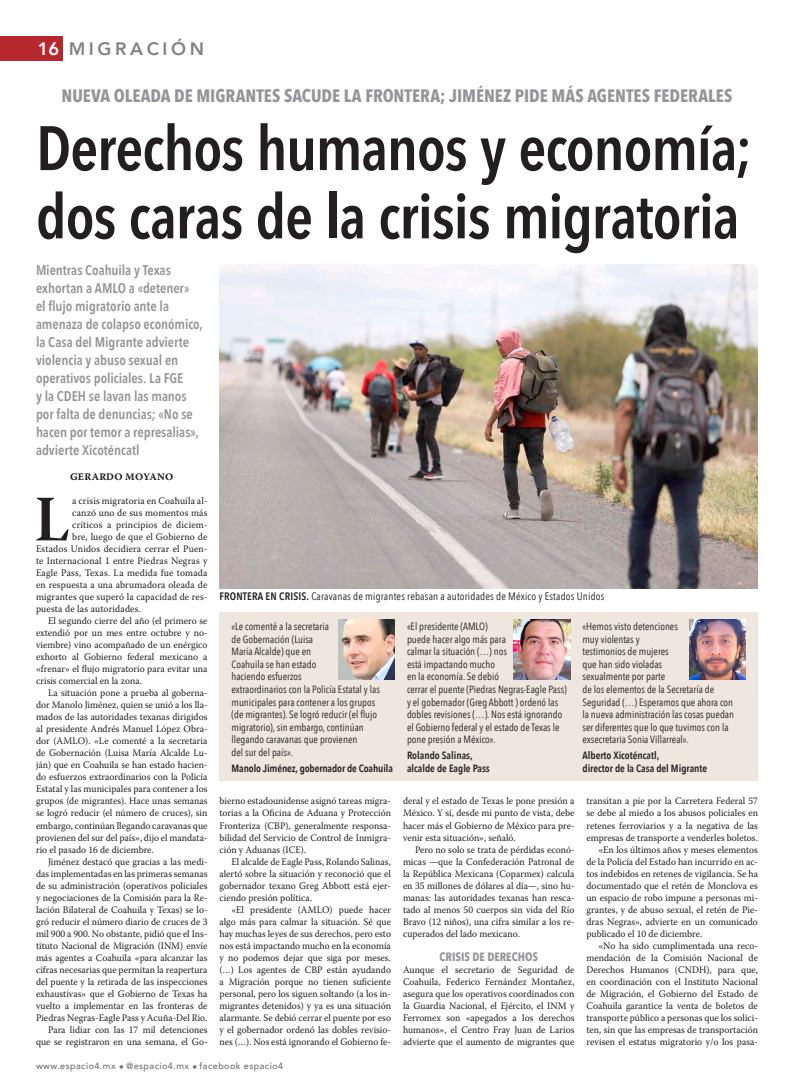
<style>
.page{position:relative;width:794px;height:1092px;background:#fff}
.page>*{position:absolute;margin:0;border:0;box-sizing:border-box;transform-origin:0 0}
.Cap_negro{font:64.5px "Warnock Pro Bold Subh";color:#231f20;scale:.95 1}
._1_Cabeza{font:600 62px "Avenir Next Condensed";letter-spacing:-.02em;color:#231f20}
.Balazo{font:700 18px "Avenir Next Condensed";color:#939598}
.t1{font:800 18px "Avenir";letter-spacing:.2em;color:#808285}
.t2{font:800 18px "Avenir";color:#fff}
.Sumario{font:600 14px/18px "Avenir Next Condensed";letter-spacing:-.005em;color:#939598}
.Descanso{font:700 12px "Avenir Next Condensed";color:#939598}
.pie_de_foto{font:10.8px "Avenir Next Condensed";letter-spacing:.015em;color:#231f20}
.Frase_2{font:10.5px/12.6px "Avenir Next Condensed";color:#231f20}
.Frase_firma_2{font:600 10.5px/12.6px "Avenir Next Condensed";color:#231f20}
.texto_E4{font:10px/12px "Warnock Pro";color:#231f20;text-align:justify;scale:.95 1}
.sangría_E4{font:10px/12px "Warnock Pro";color:#231f20;text-align:justify;scale:.95 1}
.Cap_negro-2{font:10px "Warnock Pro";letter-spacing:.015em;color:#231f20;scale:.95 1}
.Firma_1{font:10px "Warnock Pro Bold Capt";letter-spacing:.02em;color:#231f20}
.t3{font:500 9px "Avenir";letter-spacing:.05em;color:#6c6d70}
.s1{font-weight:600}
</style>
<div class="page">
<div style="left:0;top:36px;width:63px;height:24px;background:#b7282e"></div>
<img style="left:219px;top:264px;width:539px;height:324px">
<div style="left:219px;top:612px;width:539px;height:168px;background:#efe7dd"></div>
<img style="left:338px;top:619px;width:57px;height:60px">
<img style="left:514px;top:619px;width:56px;height:60px">
<img style="left:689px;top:619px;width:57px;height:60px">
<p class="t1" style="left:69px;top:35px;width:137px">MIGRACIÓN</p>
<p class="Balazo" style="left:61px;top:85px;width:672px">NUEVA OLEADA DE MIGRANTES SACUDE LA FRONTERA; JIMÉNEZ PIDE MÁS AGENTES FEDERALES</p>
<p class="_1_Cabeza" style="left:36px;top:95px;width:718px">Derechos humanos y economía;</p>
<p class="_1_Cabeza" style="left:36px;top:163px;width:705px">dos caras de la crisis migratoria</p>
<p class="Sumario" style="left:36px;top:261px;width:155px">Mientras Coahuila y Texas exhortan a AMLO a «detener»</p>
<p class="Sumario" style="left:36px;top:297px;width:168px">el flujo migratorio ante la amenaza de colapso económico, la Casa del Migrante advierte violencia y abuso sexual en operativos policiales. La FGE<br>y la CDEH se lavan las manos por falta de denuncias; «No se hacen por temor a represalias», advierte Xicoténcatl</p>
<p class="Firma_1" style="left:70px;top:471px;width:105px">GERARDO MOYANO</p>
<p class="Cap_negro" style="left:35px;top:480px;width:38px">L</p>
<p class="Cap_negro-2" style="left:72px;top:495px;width:144px">a crisis migratoria en Coahuila al-</p>
<h3 class="t2" style="left:38px;top:35px;width:23px">16</h3>
<p class="Cap_negro-2" style="left:72px;top:507px;width:144px">canzó uno de sus momentos más</p>
<p class="Cap_negro-2" style="left:72px;top:519px;width:144px">críticos a principios de diciem-</p>
<p class="Cap_negro-2" style="left:72px;top:531px;width:144px">bre, luego de que el Gobierno de</p>
<p class="Cap_negro-2" style="left:36px;top:543px;width:182px">Estados Unidos decidiera cerrar el Puen-</p>
<p class="Cap_negro-2" style="left:36px;top:555px;width:182px">te Internacional 1 entre Piedras Negras y</p>
<p class="Cap_negro-2" style="left:36px;top:567px;width:182px">Eagle Pass, Texas. La medida fue tomada</p>
<p class="Cap_negro-2" style="left:36px;top:579px;width:182px">en respuesta a una abrumadora oleada de</p>
<p class="Cap_negro-2" style="left:36px;top:591px;width:182px">migrantes que superó la capacidad de res-</p>
<p class="Cap_negro-2" style="left:36px;top:603px;width:112px">puesta de las autoridades.</p>
<p class="texto_E4" style="left:36px;top:615px;width:182px;text-indent:12px">El segundo cierre del año (el primero se extendió por un mes entre octubre y no&shy;viembre) vino acompañado de un enérgico exhorto al Gobierno federal mexicano a «frenar» el flujo migratorio para evitar una crisis comercial en la zona.</p>
<p class="texto_E4" style="left:36px;top:687px;width:182px;text-indent:12px">La situación pone a prueba al goberna&shy;dor Manolo Jiménez, quien se unió a los lla&shy;mados de las autoridades texanas dirigidos al presidente Andrés Manuel López Obra&shy;dor (AMLO). «Le comenté a la secretaria de Gobernación (Luisa María Alcalde Lu&shy;ján) que en Coahuila se han estado hacien&shy;do esfuerzos extraordinarios con la Policía Estatal y las municipales para contener a los grupos (de migrantes). Hace unas semanas se logró reducir (el número de cruces), sin embargo, continúan llegando caravanas que provienen del sur del país», dijo el mandata&shy;rio el pasado 16 de diciembre.</p>
<p class="texto_E4" style="left:36px;top:855px;width:182px;text-indent:12px">Jiménez destacó que gracias a las medi&shy;das implementadas en las primeras semanas de su administración (operativos policiales y negociaciones de la Comisión para la Re&shy;lación Bilateral de Coahuila y Texas) se lo&shy;gró reducir el número diario de cruces de 3 mil 900 a 900. No obstante, pidió que el Ins&shy;tituto Nacional de Migración (INM) envíe más agentes a Coahuila «para alcanzar las cifras necesarias que permitan la reapertura del puente y la retirada de las inspecciones exhaustivas» que el Gobierno de Texas ha vuelto a implementar en las fronteras de Piedras Negras-Eagle Pass y Acuña-Del Rio.</p>
<p class="texto_E4" style="left:36px;top:1023px;width:182px;text-align:right">Para lidiar con las 17 mil detenciones que se registraron en una semana, el Go-</p>
<p class="pie_de_foto" style="left:219px;top:587px;width:386px"><span class="s1">FRONTERA EN CRISIS.</span> Caravanas de migrantes rebasan a autoridades de México y Estados Unidos</p>
<p class="Frase_2" style="left:231px;top:619px;width:150px">«Le comenté a la secretaria<br>de Gobernación (Luisa<br>María Alcalde) que en<br>Coahuila se han estado<br>haciendo esfuerzos<br>extraordinarios con la Policía Estatal y las municipales para contener a los grupos (de migrantes). Se logró reducir (el flujo migratorio), sin embargo, continúan llegando caravanas que provienen<br>del sur del país».</p>
<p class="Frase_firma_2" style="left:231px;top:761px;width:163px">Manolo Jiménez, gobernador de Coahuila</p>
<p class="Frase_2" style="left:407px;top:619px;width:161px">«El presidente (AMLO)<br>puede hacer algo más para<br>calmar la situación (…) nos<br>está impactando mucho<br>en la economía. Se debió<br>cerrar el puente (Piedras Negras-Eagle Pass) y el gobernador (Greg Abbott ) ordenó las dobles revisiones (…). Nos está ignorando el Gobierno federal y el estado de Texas le pone presión a México».</p>
<p class="Frase_firma_2" style="left:407px;top:748px;width:84px">Rolando Salinas, alcalde de Eagle Pass</p>
<p class="Frase_2" style="left:582px;top:619px;width:153px">«Hemos visto detenciones<br>muy violentas y<br>testimonios de mujeres<br>que han sido violadas<br>sexualmente por parte<br>de los elementos de la Secretaría de<br>Seguridad (…) Esperamos que ahora con la nueva administración las cosas puedan ser diferentes que lo que tuvimos con la exsecretaria Sonia Villarreal».</p>
<p class="Frase_firma_2" style="left:582px;top:748px;width:126px">Alberto Xicoténcatl,<br>director de la Casa del Migrante</p>
<p class="texto_E4" style="left:219px;top:795px;width:182px">bierno estadounidense asignó tareas migra&shy;torias a la Oficina de Aduana y Protección Fronteriza (CBP), generalmente responsa&shy;bilidad del Servicio de Control de Inmigra&shy;ción y Aduanas (ICE).</p>
<p class="texto_E4" style="left:219px;top:855px;width:182px;text-indent:12px">El alcalde de Eagle Pass, Rolando Salinas, alertó sobre la situación y reconoció que el gobernador texano Greg Abbott está ejer&shy;ciendo presión política.</p>
<p class="texto_E4" style="left:219px;top:903px;width:182px;text-indent:12px">«El presidente (AMLO) puede hacer algo más para calmar la situación. Sé que hay muchas leyes de sus derechos, pero esto nos está impactando mucho en la economía y no podemos dejar que siga por meses. (…) Los agentes de CBP están ayudando a Migración porque no tienen suficiente personal, pero los siguen soltando (a los in&shy;migrantes detenidos) y ya es una situación alarmante. Se debió cerrar el puente por eso y el gobernador ordenó las dobles revisio&shy;nes (…). Nos está ignorando el Gobierno fe-</p>
<p class="texto_E4" style="left:403px;top:795px;width:182px">deral y el estado de Texas le pone presión a México. Y sí, desde mi punto de vista, debe hacer más el Gobierno de México para pre&shy;venir esta situación», señaló.</p>
<p class="texto_E4" style="left:403px;top:843px;width:182px;text-indent:12px">Pero no solo se trata de pérdidas econó&shy;micas —que la Confederación Patronal de la República Mexicana (Coparmex) calcula en 35 millones de dólares al día—, sino hu&shy;manas: las autoridades texanas han resca&shy;tado al menos 50 cuerpos sin vida del Río Bravo (12 niños), una cifra similar a los re&shy;cuperados del lado mexicano.</p>
<p class="Descanso" style="left:439px;top:948px;width:100px">CRISIS DE DERECHOS</p>
<p class="sangría_E4" style="left:403px;top:963px;width:182px">Aunque el secretario de Seguridad de Coahuila, Federico Fernández Montañez, asegura que los operativos coordinados con la Guardia Nacional, el Ejército, el INM y Ferromex son «apegados a los derechos humanos», el Centro Fray Juan de Larios advierte que el aumento de migrantes que</p>
<p class="sangría_E4" style="left:586px;top:795px;width:182px">transitan a pie por la Carretera Federal 57 se debe al miedo a los abusos policiales en retenes ferroviarios y a la negativa de las empresas de transporte a venderles boletos.</p>
<p class="texto_E4" style="left:586px;top:843px;width:182px;text-indent:12px">«En los últimos años y meses elementos de la Policía del Estado han incurrido en ac&shy;tos indebidos en retenes de vigilancia. Se ha documentado que el retén de Monclova es un espacio de robo impune a personas mi&shy;grantes, y de abuso sexual, el retén de Pie&shy;dras Negras», advierte en un comunicado publicado el 10 de diciembre.</p>
<p class="texto_E4" style="left:586px;top:939px;width:182px;text-indent:12px">«No ha sido cumplimentada una reco&shy;mendación de la Comisión Nacional de Derechos Humanos (CNDH), para que, en coordinación con el Instituto Nacional de Migración, el Gobierno del Estado de Coahuila garantice la venta de boletos de transporte público a personas que los solici&shy;ten, sin que las empresas de transportación revisen el estatus migratorio y/o los pasa-</p>
<p class="t3" style="left:36px;top:1057px;width:249px">www.espacio4.mx ◆ @espacio4.mx ◆ facebook espacio4</p>
</div>
